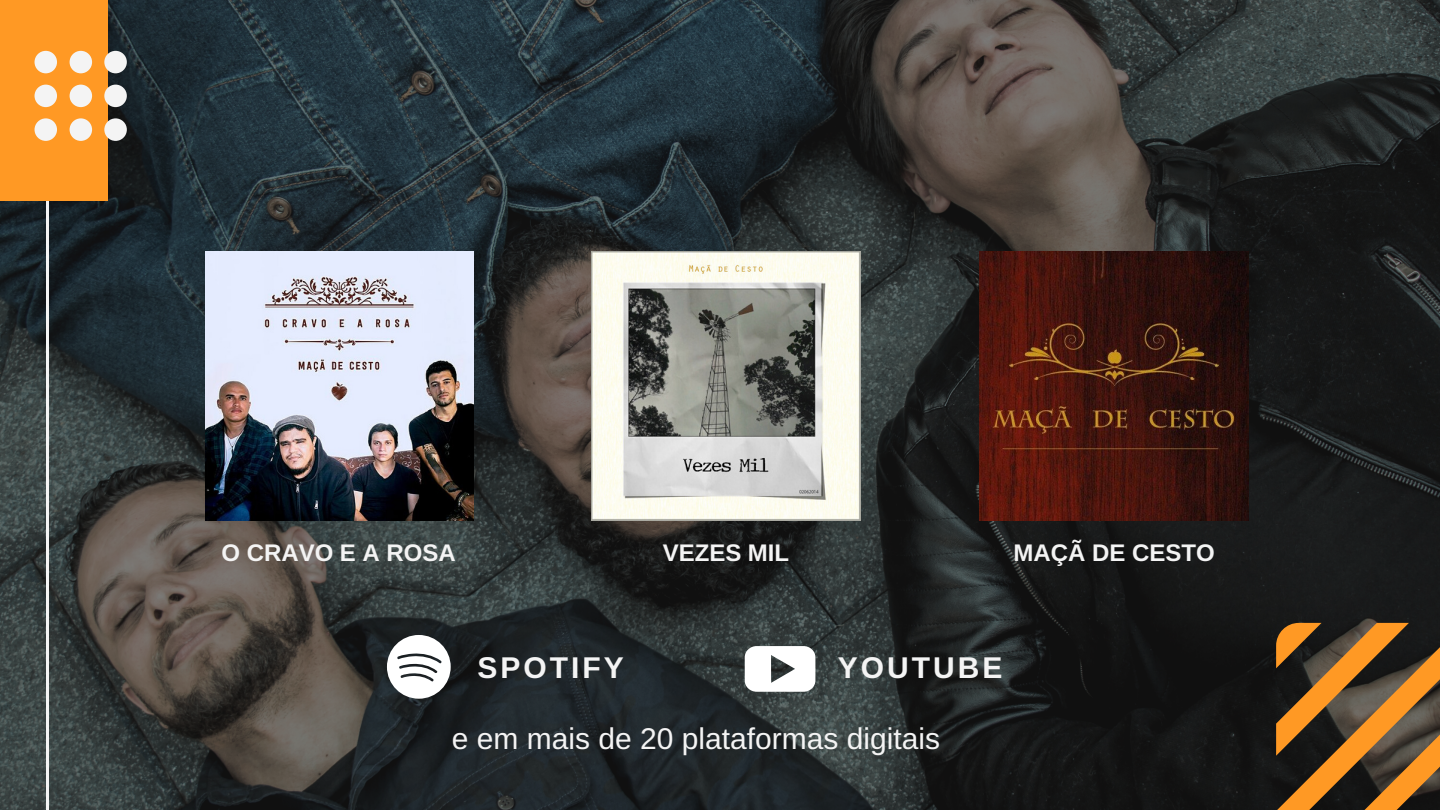
<style>
.page{position:relative;width:1440px;height:810px;background:#fff}
.page>*{position:absolute;margin:0;border:0;box-sizing:border-box;transform-origin:0 0}
.t1{font:30px "Arimo";color:#f4f4f4}
.t2{font:700 30px "Arimo";letter-spacing:.1em;color:#f4f4f4}
.t3{font:700 24px "Arimo";color:#f4f4f4}
</style>
<div class="page">
<img style="left:0;top:0;width:1440px;height:810px">
<svg style="left:1276px;top:623px;width:164px;height:187px;background:#7b5427"></svg>
<hr style="left:46px;top:0;width:3px;height:810px;background:#f4f4f4">
<div style="left:0;top:0;width:108px;height:201px;background:#ff9924"></div>
<svg style="left:104px;top:51px;width:23px;height:90px"></svg>
<svg style="left:70px;top:51px;width:22px;height:90px"></svg>
<svg style="left:35px;top:51px;width:22px;height:90px"></svg>
<img style="left:592px;top:252px;width:268px;height:268px">
<img style="left:205px;top:252px;width:269px;height:268px">
<svg style="left:387px;top:635px;width:64px;height:64px"></svg>
<svg style="left:745px;top:646px;width:70px;height:46px"></svg>
<img style="left:980px;top:252px;width:268px;height:268px">
<p class="t3" style="left:221px;top:539px;width:236px">O CRAVO E A ROSA</p>
<p class="t3" style="left:663px;top:539px;width:128px">VEZES MIL</p>
<p class="t3" style="left:1014px;top:539px;width:203px">MAÇÃ DE CESTO</p>
<p class="t2" style="left:477px;top:651px;width:148px">SPOTIFY</p>
<p class="t2" style="left:838px;top:651px;width:166px">YOUTUBE</p>
<p class="t1" style="left:452px;top:722px;width:490px">e em mais de 20 plataformas digitais</p>
</div>
